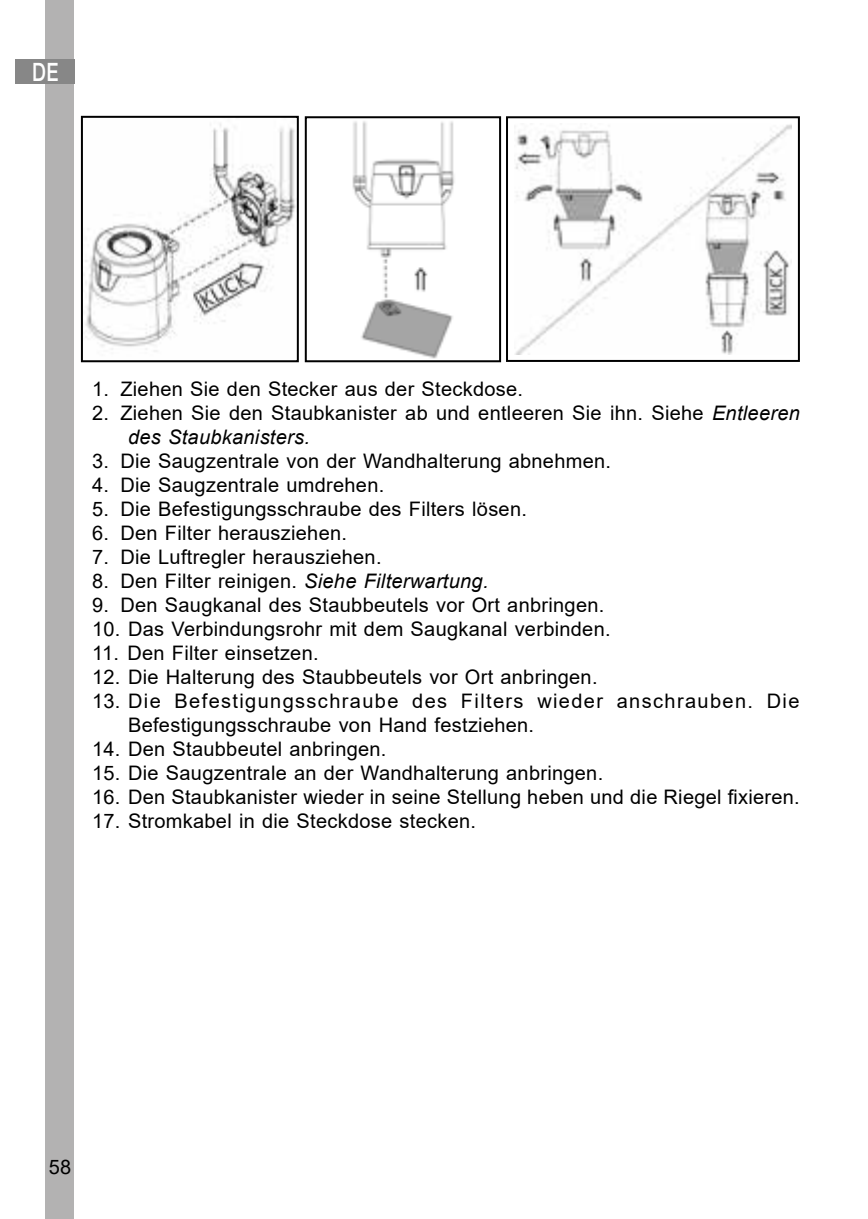
<style>
.page{position:relative;width:868px;height:1219px;background:#fff}
.page>*{position:absolute;margin:0;border:0;box-sizing:border-box;transform-origin:0 0}
.t1{font:500 25.4px "Helvetica Neue LT Std";color:#fff;scale:.75 1}
.t2{font:20px/24px "Arial";letter-spacing:.015em;color:#000}
.t3{font:20px/24px "Arial";letter-spacing:.07em;color:#000}
.s1{font-style:italic}
</style>
<div class="page">
<div style="left:45px;top:0;width:29px;height:1219px;background:#b3b2b2"></div>
<img style="left:515px;top:124px;width:276px;height:231px">
<div style="left:506px;top:116px;width:293px;height:246px;border:2px solid #000"></div>
<img style="left:85px;top:123px;width:211px;height:229px">
<div style="left:81px;top:116px;width:218px;height:246px;border:2px solid #000"></div>
<img style="left:352px;top:121px;width:103px;height:238px">
<div style="left:305px;top:116px;width:196px;height:246px;border:2px solid #000"></div>
<div style="left:15px;top:60px;width:60px;height:24px;background:#878787"></div>
<p class="t1" style="left:32px;top:57px;width:37px">DE</p>
<p class="t2" style="left:92px;top:377px;width:432px">1. Ziehen Sie den Stecker aus der Steckdose.</p>
<p class="t2" style="left:128px;top:401px;width:673px;text-indent:-36px">2. Ziehen Sie den Staubkanister ab und entleeren Sie ihn. Siehe <span class="s1">Entleeren des Staubkanisters.</span></p>
<p class="t2" style="left:92px;top:449px;width:520px">3. Die Saugzentrale von der Wandhalterung abnehmen.</p>
<p class="t2" style="left:92px;top:473px;width:294px">4. Die Saugzentrale umdrehen.</p>
<p class="t2" style="left:92px;top:497px;width:436px">5. Die Befestigungsschraube des Filters lösen.</p>
<p class="t2" style="left:92px;top:521px;width:256px">6. Den Filter herausziehen.</p>
<p class="t2" style="left:92px;top:545px;width:291px">7. Die Luftregler herausziehen.</p>
<p class="t2" style="left:92px;top:569px;width:398px">8. Den Filter reinigen. <span class="s1">Siehe Filterwartung.</span></p>
<p class="t2" style="left:92px;top:593px;width:513px">9. Den Saugkanal des Staubbeutels vor Ort anbringen.</p>
<p class="t2" style="left:92px;top:617px;width:520px">10. Das Verbindungsrohr mit dem Saugkanal verbinden.</p>
<p class="t2" style="left:92px;top:641px;width:228px">11. Den Filter einsetzen.</p>
<p class="t2" style="left:92px;top:665px;width:507px">12. Die Halterung des Staubbeutels vor Ort anbringen.</p>
<p class="t3" style="left:128px;top:689px;width:673px;text-indent:-36px">13. Die Befestigungsschraube des Filters wieder anschrauben. Die<br>Befestigungsschraube von Hand festziehen.</p>
<p class="t2" style="left:92px;top:737px;width:296px">14. Den Staubbeutel anbringen.</p>
<p class="t2" style="left:92px;top:761px;width:512px">15. Die Saugzentrale an der Wandhalterung anbringen.</p>
<p class="t2" style="left:92px;top:785px;width:709px">16. Den Staubkanister wieder in seine Stellung heben und die Riegel fixieren.</p>
<p class="t2" style="left:92px;top:809px;width:385px">17. Stromkabel in die Steckdose stecken.</p>
<p class="t2" style="left:49px;top:1155px;width:24px">58</p>
</div>
